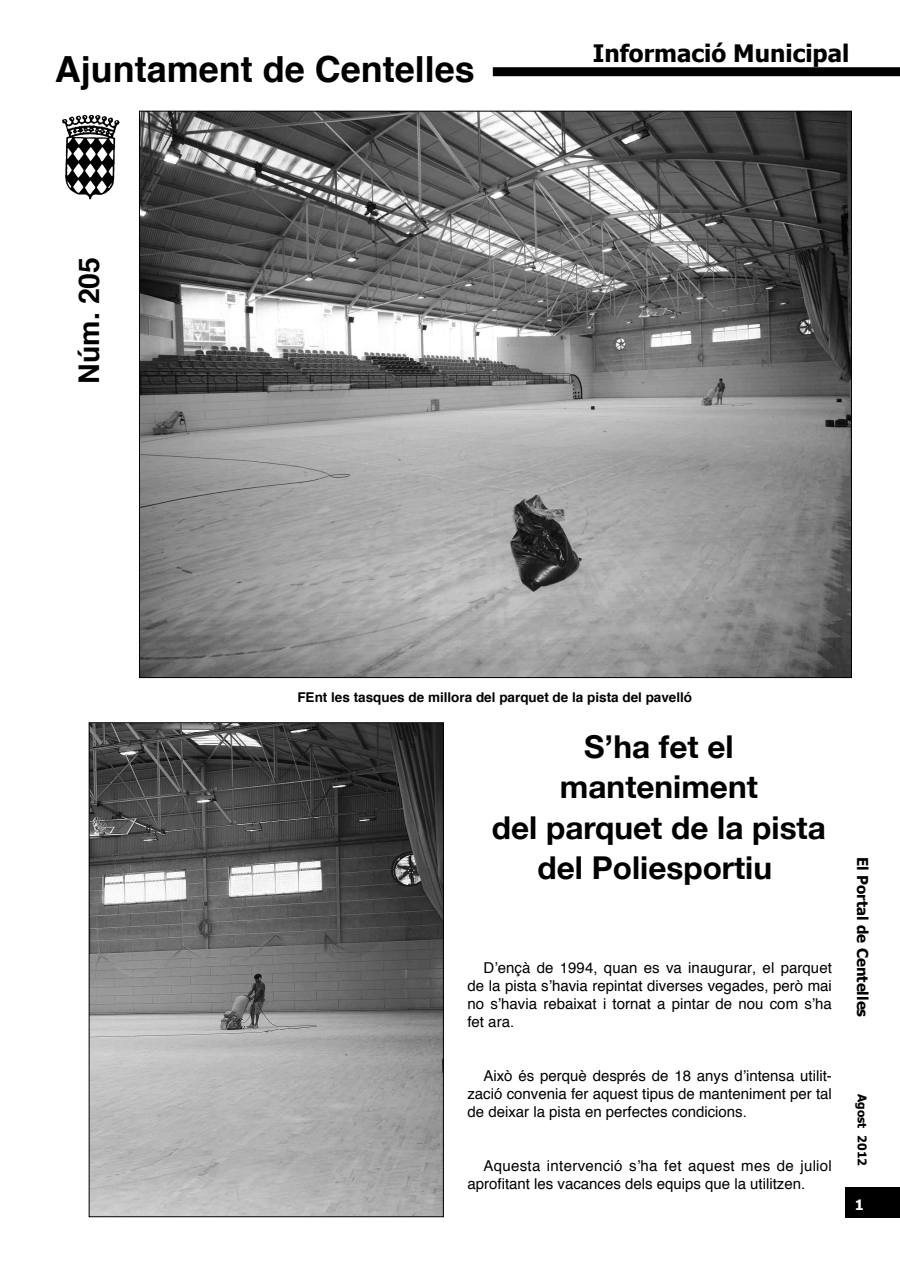
<style>
.page{position:relative;width:900px;height:1267px;background:#fff}
.page>*{position:absolute;margin:0;border:0;box-sizing:border-box;transform-origin:0 0}
.t1{font:700 36px "Helvetica";color:#000}
.t2{font:700 31.5px/40.5px "Helvetica Neue";color:#000;text-align:center}
.t3{font:700 28.5px "Helvetica";color:#000}
.t4{font:700 24px "Tahoma";color:#000}
.t5{font:15px/18px "Helvetica";color:#000;text-align:justify}
.t6{font:700 15px "Tahoma";color:#000}
.t7{font:700 14.25px "Tahoma";color:#fff}
.t8{font:700 13.5px "Helvetica";color:#000}
.t9{font:700 12px "Tahoma";color:#000}
</style>
<div class="page">
<img style="left:62px;top:115px;width:58px;height:85px">
<div style="left:492px;top:67px;width:407px;height:9px;background:#000"></div>
<img style="left:141px;top:113px;width:708px;height:563px">
<div style="left:844px;top:1187px;width:55px;height:31px;background:#000"></div>
<img style="left:91px;top:724px;width:350px;height:491px">
<p class="t1" style="left:55px;top:55px;width:421px">Ajuntament de Centelles</p>
<p class="t3" style="left:77px;top:384px;width:128px;rotate:-90deg">Núm. 205</p>
<p class="t4" style="left:592px;top:38px;width:258px">Informació Municipal</p>
<p class="t8" style="left:297px;top:692px;width:396px">FEnt les tasques de millora del parquet de la pista del pavelló</p>
<p class="t2" style="left:492px;top:725px;width:335px">S’ha fet el manteniment<br>del parquet de la pista del Poliesportiu</p>
<p class="t5" style="left:467px;top:960px;width:366px;text-indent:16px">D’ençà de 1994, quan es va inaugurar, el parquet de la pista s’havia repintat diverses vegades, però mai no s’havia rebaixat i tornat a pintar de nou com s’ha fet ara.</p>
<p class="t5" style="left:467px;top:1068px;width:366px;text-indent:16px">Això és perquè després de 18 anys d’intensa utilit&shy;zació convenia fer aquest tipus de manteniment per tal de deixar la pista en perfectes condicions.</p>
<p class="t5" style="left:467px;top:1158px;width:366px;text-indent:16px">Aquesta intervenció s’ha fet aquest mes de juliol aprofitant les vacances dels equips que la utilitzen.</p>
<p class="t6" style="left:872px;top:857px;width:161px;rotate:90deg">El Portal de Centelles</p>
<p class="t9" style="left:869px;top:1094px;width:73px;rotate:90deg">Agost 2012</p>
<p class="t7" style="left:854px;top:1195px;width:11px">1</p>
</div>
